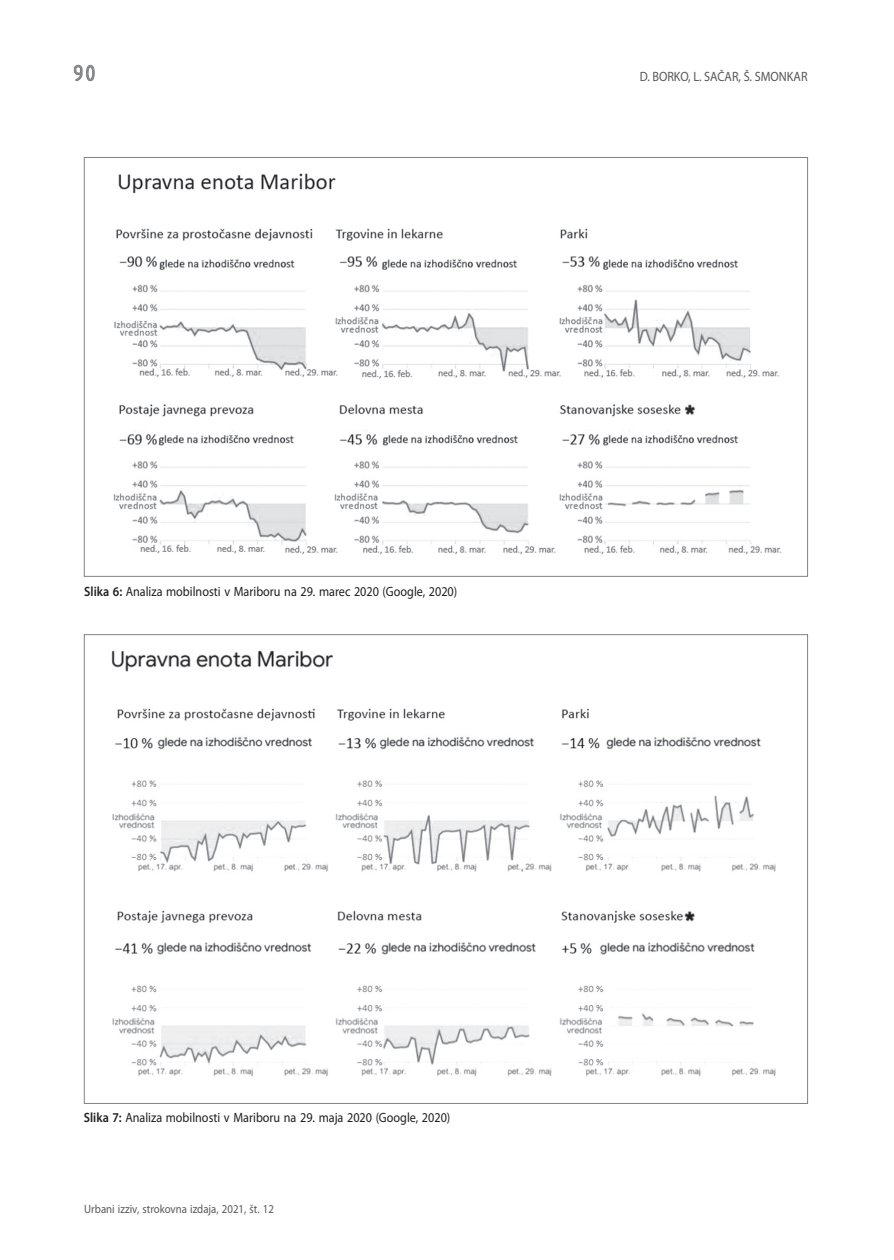
<style>
.page{position:relative;width:894px;height:1260px;background:#fff}
.page>*{position:absolute;margin:0;border:0;box-sizing:border-box;transform-origin:0 0}
.t1{font:24px "ISOCTEUR";color:#808285}
.t2{font:13.5px "Myriad Pro";color:#231f20;scale:.9 1}
.t3{font:13.5px "Myriad Pro";color:#57585a;scale:.9 1}
.t4{font:12px "Myriad Pro";color:#57585a;scale:.9 1}
.s1{font-weight:600}
</style>
<div class="page">
<svg style="left:74px;top:64px;width:21px;height:18px"></svg>
<img style="left:113px;top:173px;width:668px;height:382px">
<img style="left:111px;top:650px;width:665px;height:427px">
<h1 class="t1" style="left:70px;top:57px;width:31px">90</h1>
<p class="t3" style="left:639px;top:69px;width:188px">D. BORKO, L. SAČAR, Š. SMONKAR</p>
<p class="t2" style="left:84px;top:584px;width:416px"><span class="s1">Slika 6:</span> Analiza mobilnosti v Mariboru na 29. marec 2020 (Google, 2020)</p>
<p class="t2" style="left:84px;top:1110px;width:408px"><span class="s1">Slika 7:</span> Analiza mobilnosti v Mariboru na 29. maja 2020 (Google, 2020)</p>
<p class="t4" style="left:84px;top:1202px;width:212px">Urbani izziv, strokovna izdaja, 2021, št. 12</p>
</div>
